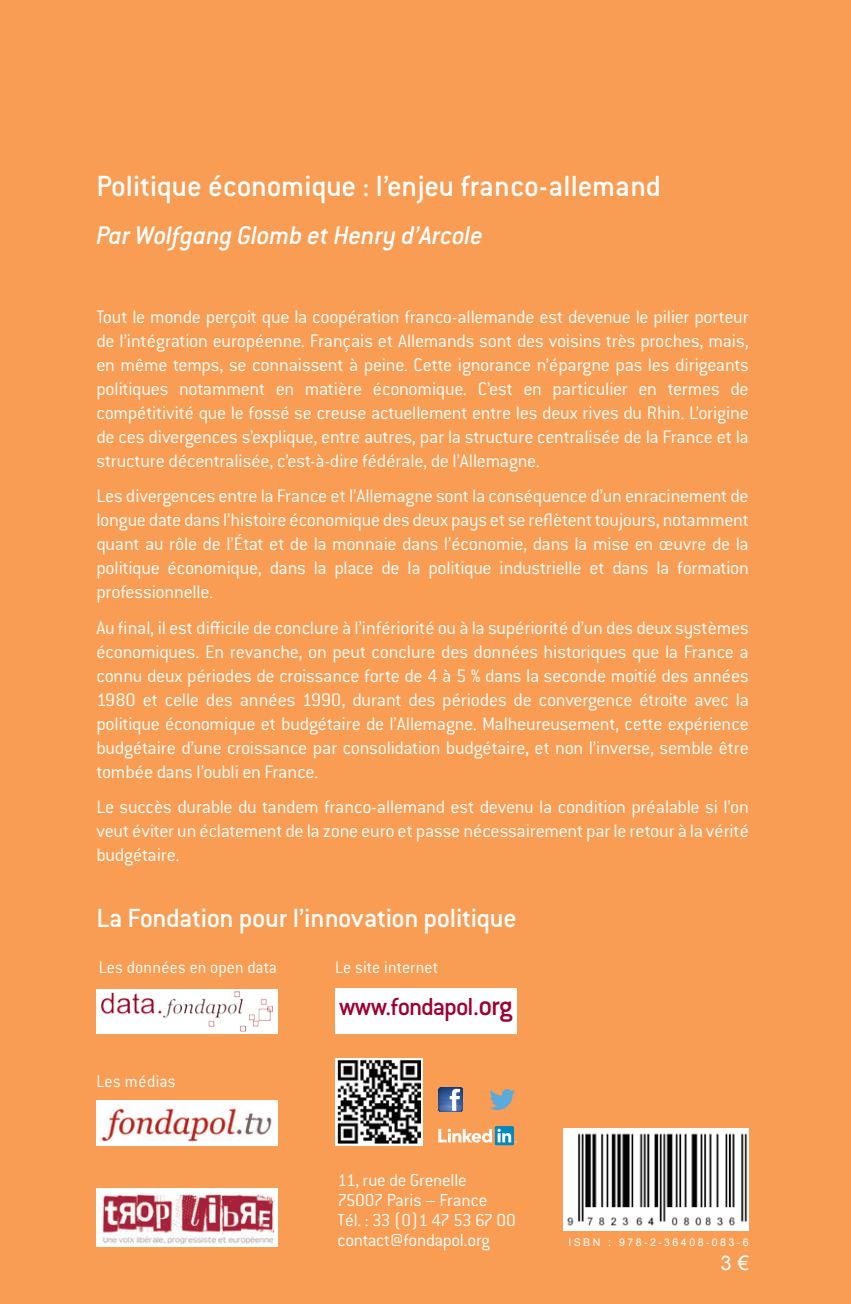
<style>
.page{position:relative;width:851px;height:1304px;background:#fff}
.page>*{position:absolute;margin:0;border:0;box-sizing:border-box;transform-origin:0 0}
.t1{font:500 32px "Conduit ITC Std";letter-spacing:.01em;color:#fff}
.t2{font:500 28.8px "Conduit ITC Std";letter-spacing:-.015em;color:#fff}
.t3{font:italic 500 28px "Conduit ITC Std";letter-spacing:-.015em;color:#fff}
.t4{font:500 27px "Conduit ITC Std";letter-spacing:-.03em;color:#9e0131}
.t5{font:300 20px/24px "Conduit ITC Std";letter-spacing:-.01em;color:#fff;text-align:justify}
.t6{font:20px "Arial";color:#fff}
.t7{font:300 19px/20px "Conduit ITC Std";letter-spacing:-.04em;color:#fff}
.t8{font:300 18.6px "Conduit ITC Std";color:#fff;scale:.95 1}
.t9{font:10.6px "Arial";letter-spacing:.23em;color:#fff}
.s1{font-size:28px}
.s2{font-size:30px}
</style>
<div class="page">
<div style="left:0;top:0;width:850px;height:1304px;background:#f89d53"></div>
<svg style="left:335px;top:1058px;width:87px;height:87px"></svg>
<img style="left:337px;top:1060px;width:83px;height:83px">
<div style="left:335px;top:988px;width:181px;height:46px;background:#fff"></div>
<div style="left:96px;top:1188px;width:182px;height:58px;background:#fff"></div>
<img style="left:102px;top:1192px;width:172px;height:52px">
<div style="left:96px;top:1100px;width:182px;height:46px;background:#fff"></div>
<img style="left:101px;top:1107px;width:171px;height:35px">
<div style="left:96px;top:989px;width:182px;height:45px;background:#fff"></div>
<img style="left:101px;top:991px;width:172px;height:41px">
<img style="left:563px;top:1128px;width:185px;height:102px">
<svg style="left:438px;top:1087px;width:24px;height:24px"></svg>
<svg style="left:489px;top:1089px;width:26px;height:21px"></svg>
<div style="left:494px;top:1126px;width:20px;height:19px;background:#0089c0"></div>
<svg style="left:438px;top:1129px;width:78px;height:14px"></svg>
<h1 class="t1" style="left:96px;top:166px;width:566px">Politique économique : l’enjeu franco-allemand</h1>
<h3 class="t3" style="left:96px;top:219px;width:388px">Par Wolfgang Glomb et Henry d’Arcole</h3>
<p class="t5" style="left:96px;top:304px;width:653px">Tout le monde perçoit que la coopération franco-allemande est devenue le pilier porteur de l’intégration européenne. Français et Allemands sont des voisins très proches, mais, en même temps, se connaissent à peine. Cette ignorance n’épargne pas les dirigeants politiques notamment en matière économique. C’est en particulier en termes de compétitivité que le fossé se creuse actuellement entre les deux rives du Rhin. L’origine de ces divergences s’explique, entre autres, par la structure centralisée de la France et la structure décentralisée, c’est-à-dire fédérale, de l’Allemagne.</p>
<p class="t5" style="left:96px;top:483px;width:654px">Les divergences entre la France et l’Allemagne sont la conséquence d’un enracinement de longue date dans l’histoire économique des deux pays et se reflètent toujours, notamment quant au rôle de l’État et de la monnaie dans l’économie, dans la mise en œuvre de la politique économique, dans la place de la politique industrielle et dans la formation professionnelle.</p>
<p class="t5" style="left:96px;top:615px;width:654px">Au final, il est difficile de conclure à l’infériorité ou à la supériorité d’un des deux systèmes économiques. En revanche, on peut conclure des données historiques que la France a connu deux périodes de croissance forte de 4 à 5 % dans la seconde moitié des années 1980 et celle des années 1990, durant des périodes de convergence étroite avec la politique économique et budgétaire de l’Allemagne. Malheureusement, cette expérience budgétaire d’une croissance par consolidation budgétaire, et non l’inverse, semble être tombée dans l’oubli en France.</p>
<p class="t5" style="left:96px;top:794px;width:653px">Le succès durable du tandem franco-allemand est devenu la condition préalable si l’on veut éviter un éclatement de la zone euro et passe nécessairement par le retour à la vérité budgétaire.</p>
<h2 class="t2" style="left:96px;top:900px;width:421px">La Fondation pour l’innovation politique</h2>
<p class="t8" style="left:99px;top:956px;width:189px">Les données en open data</p>
<p class="t8" style="left:96px;top:1070px;width:85px">Les médias</p>
<p class="t8" style="left:335px;top:956px;width:110px">Le site internet</p>
<h3 class="t4" style="left:339px;top:991px;width:175px">www.fondapol<span class="s1">.</span><span class="s2">org</span></h3>
<p class="t7" style="left:337px;top:1170px;width:180px">11, rue de Grenelle<br>75007 Paris – France<br>Tél. : 33 (0)1 47 53 67 00 contact@fondapol.org</p>
<p class="t9" style="left:568px;top:1236px;width:182px">ISBN : 978-2-36408-083-6</p>
<p class="t6" style="left:720px;top:1250px;width:30px">3 €</p>
</div>
